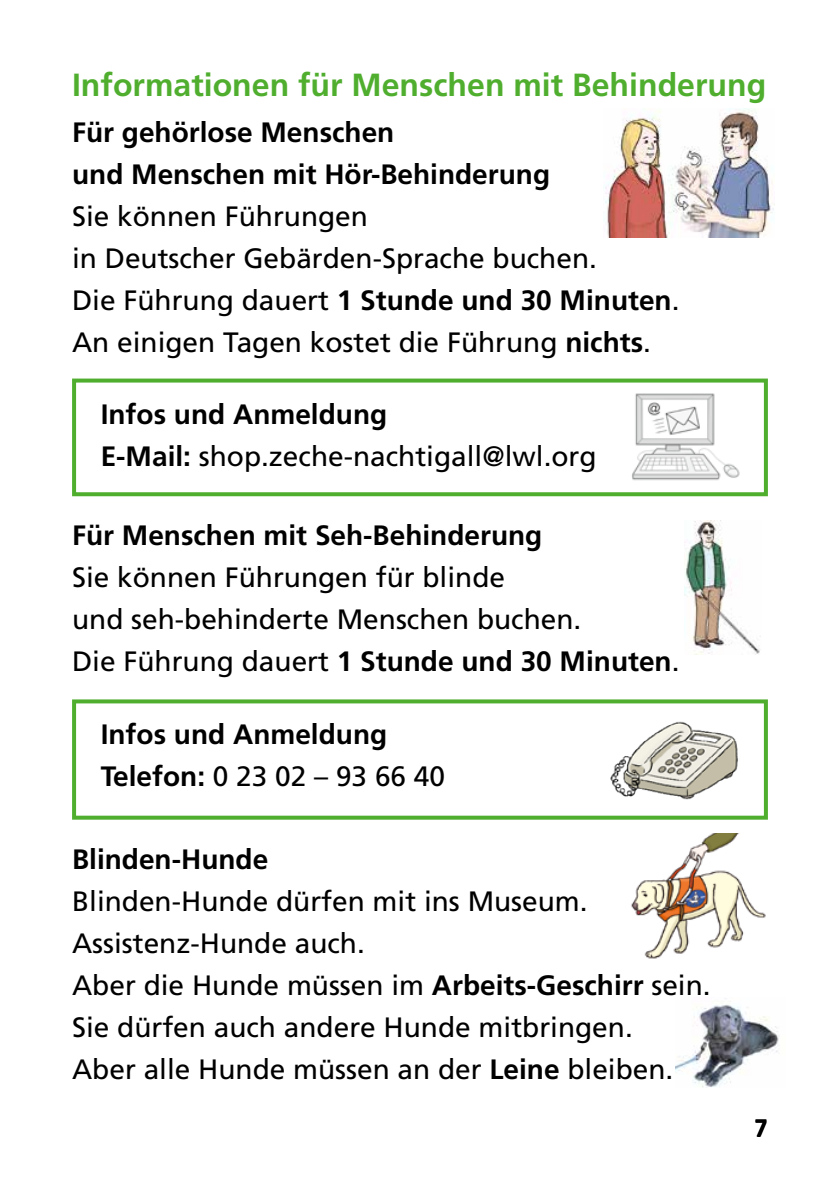
<style>
.page{position:relative;width:840px;height:1191px;background:#fff}
.page>*{position:absolute;margin:0;border:0;box-sizing:border-box;transform-origin:0 0}
.t1{font:700 32px "Frutiger LT";color:#50ae2f}
.t2{font:28px/42px "Frutiger LT";color:#000}
.t3{font:700 28px/42px "Frutiger LT";color:#000}
.t4{font:700 24px "Frutiger LT";color:#000}
.s1{font-weight:700}
.s2{font-weight:400}
</style>
<div class="page">
<img style="left:675px;top:998px;width:104px;height:89px">
<img style="left:603px;top:108px;width:170px;height:130px">
<div style="left:72px;top:378px;width:695px;height:118px;border:4px solid #50ae2f"></div>
<img style="left:632px;top:393px;width:108px;height:88px">
<div style="left:72px;top:699px;width:695px;height:120px;border:4px solid #50ae2f"></div>
<img style="left:610px;top:721px;width:128px;height:79px">
<img style="left:684px;top:520px;width:77px;height:134px">
<img style="left:631px;top:833px;width:135px;height:126px">
<p class="t1" style="left:72px;top:66px;width:695px">Informationen für Menschen mit Behinderung</p>
<p class="t3" style="left:72px;top:111px;width:479px">Für gehörlose Menschen<br>und Menschen mit Hör-Behinderung</p>
<p class="t2" style="left:72px;top:195px;width:608px">Sie können Führungen<br>in Deutscher Gebärden-Sprache buchen.<br>Die Führung dauert <span class="s1">1 Stunde und 30 Minuten</span>.<br>An einigen Tagen kostet die Führung <span class="s1">nichts</span>.</p>
<p class="t2" style="left:101px;top:393px;width:497px"><span class="s1">Infos und Anmeldung<br>E-Mail:</span> shop.zeche-nachtigall@lwl.org</p>
<p class="t3" style="left:72px;top:515px;width:471px">Für Menschen mit Seh-Behinderung</p>
<p class="t2" style="left:72px;top:557px;width:608px">Sie können Führungen für blinde<br>und seh-behinderte Menschen buchen.<br>Die Führung dauert <span class="s1">1 Stunde und 30 Minuten</span>.</p>
<p class="t3" style="left:101px;top:714px;width:346px">Infos und Anmeldung<br>Telefon: <span class="s2">0 23 02 – 93 66 40</span></p>
<p class="t3" style="left:72px;top:838px;width:198px">Blinden-Hunde</p>
<p class="t2" style="left:72px;top:880px;width:639px">Blinden-Hunde dürfen mit ins Museum.<br>Assistenz-Hunde auch.<br>Aber die Hunde müssen im <span class="s1">Arbeits-Geschirr</span> sein.<br>Sie dürfen auch andere Hunde mitbringen.<br>Aber alle Hunde müssen an der <span class="s1">Leine</span> bleiben.</p>
<p class="t4" style="left:754px;top:1114px;width:15px">7</p>
</div>
